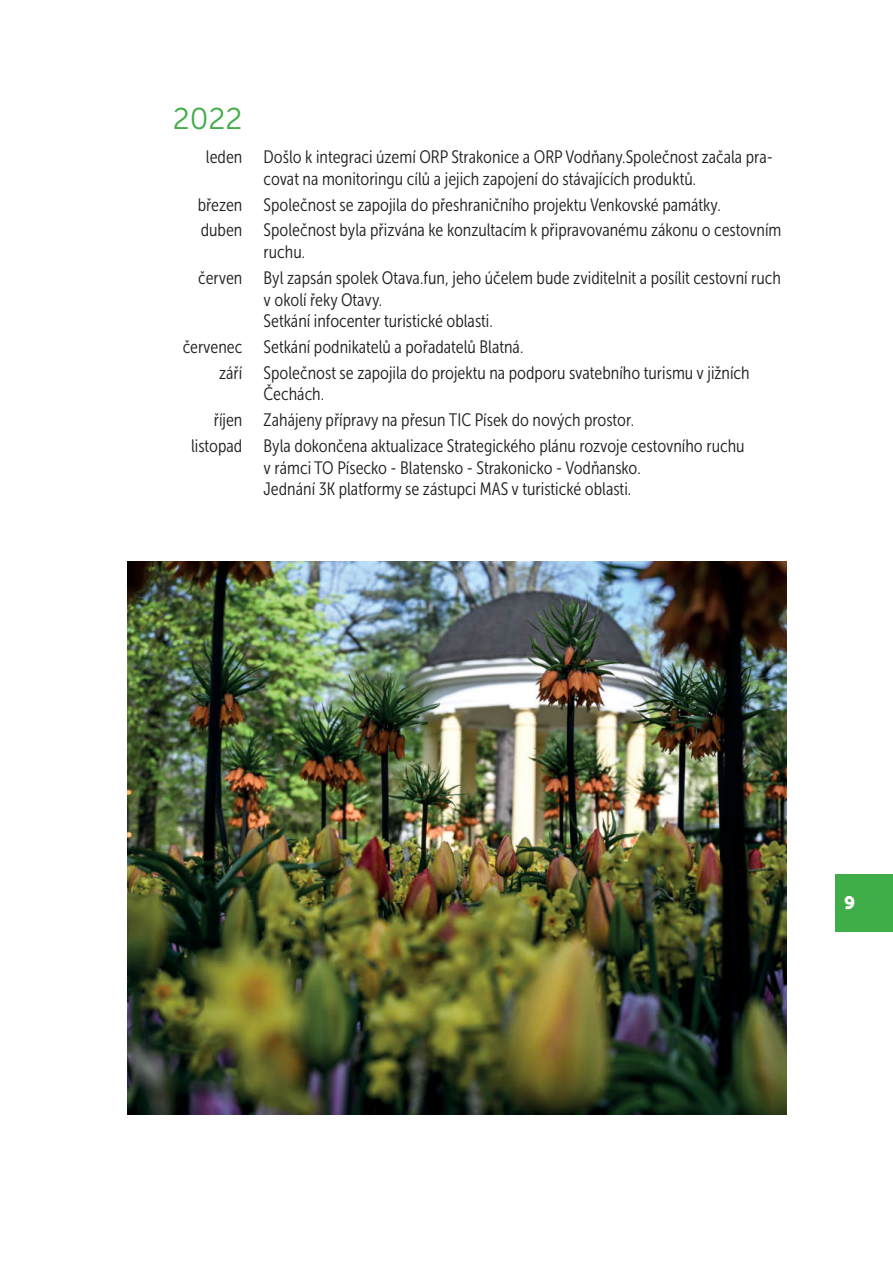
<style>
.page{position:relative;width:893px;height:1263px;background:#fff}
.page>*{position:absolute;margin:0;border:0;box-sizing:border-box;transform-origin:0 0}
.t1{font:30px "Museo Sans 300";color:#3fad48}
.t2{font:18px/21.6px "Museo Sans Cond 300";color:#221f1f}
.t3{font:18px "Museo Sans 900";color:#fff}
</style>
<div class="page">
<div style="left:836px;top:874px;width:57px;height:57px;background:#3fad48"></div>
<img style="left:128px;top:561px;width:659px;height:553px">
<h1 class="t1" style="left:173px;top:102px;width:71px">2022</h1>
<p class="t2" style="left:264px;top:146px;width:511px;text-indent:-58px">leden Došlo k integraci území ORP Strakonice a ORP Vodňany.Společnost začala pra&shy;covat na monitoringu cílů a jejich zapojení do stávajících produktů.</p>
<p class="t2" style="left:198px;top:192px;width:585px;line-height:25.8px">březen Společnost se zapojila do přeshraničního projektu Venkovské památky.<br>duben Společnost byla přizvána ke konzultacím k připravovanému zákonu o cestovním</p>
<p class="t2" style="left:198px;top:239px;width:584px;line-height:25.8px;text-indent:65px">ruchu.<br>červen Byl zapsán spolek Otava.fun, jeho účelem bude zviditelnit a posílit cestovní ruch</p>
<p class="t2" style="left:264px;top:289px;width:231px">v okolí řeky Otavy.<br>Setkání infocenter turistické oblasti.</p>
<p class="t2" style="left:219px;top:334px;width:532px;line-height:25.8px;text-indent:-36px">červenec Setkání podnikatelů a pořadatelů Blatná.<br>září Společnost se zapojila do projektu na podporu svatebního turismu v jižních</p>
<p class="t2" style="left:264px;top:384px;width:62px">Čechách.</p>
<p class="t2" style="left:214px;top:410px;width:422px">říjen Zahájeny přípravy na přesun TIC Písek do nových prostor.</p>
<p class="t2" style="left:191px;top:435px;width:555px">listopad Byla dokončena aktualizace Strategického plánu rozvoje cestovního ruchu</p>
<p class="t2" style="left:264px;top:457px;width:379px">v rámci TO Písecko - Blatensko - Strakonicko - Vodňansko.<br>Jednání 3K platformy se zástupci MAS v turistické oblasti.</p>
<p class="t3" style="left:844px;top:896px;width:13px">9</p>
</div>
